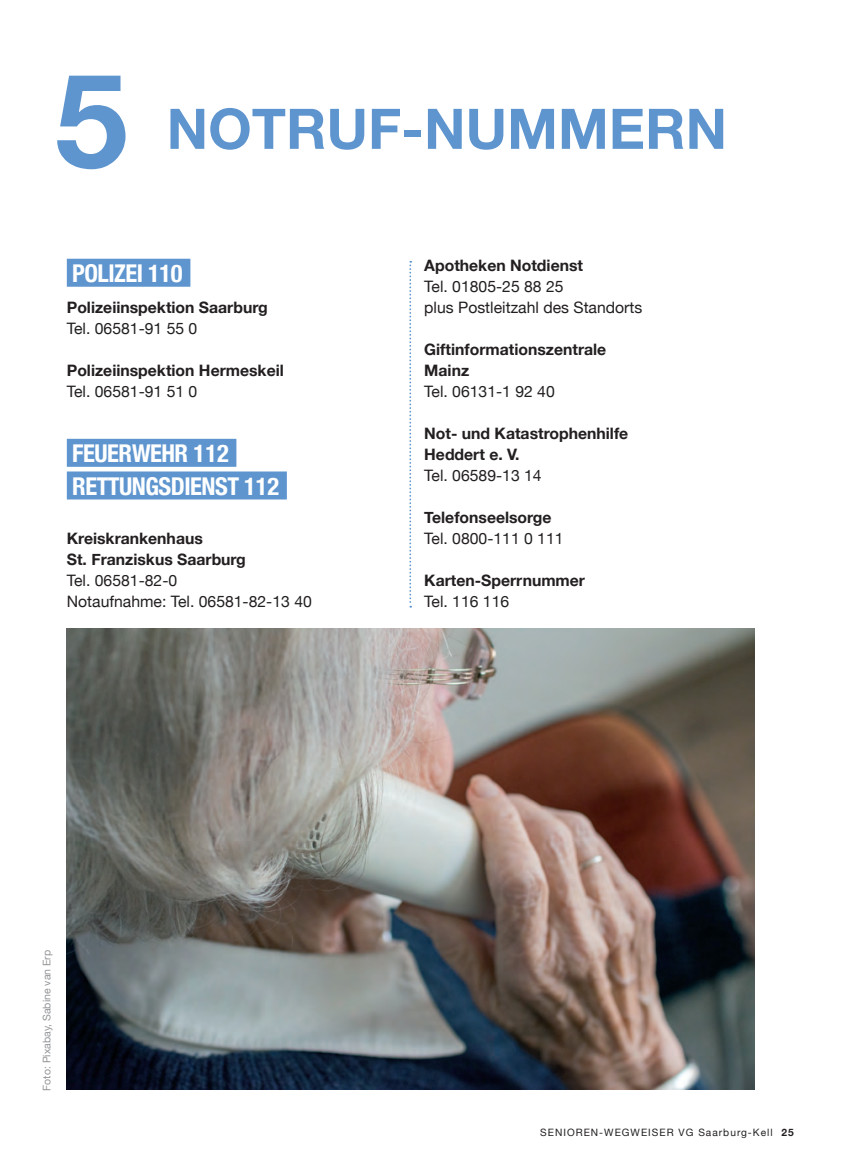
<style>
.page{position:relative;width:844px;height:1166px;background:#fff}
.page>*{position:absolute;margin:0;border:0;box-sizing:border-box;transform-origin:0 0}
.t1{font:700 131.25px "Helvetica Neue";color:#5e95cf}
.t2{font:700 56px "Helvetica Neue";color:#5e95cf}
.t3{font:700 condensed 24.5px/32.7px "Helvetica Neue";letter-spacing:-.02em;color:#fff}
.t4{font:700 15.75px/21px "Helvetica Neue";color:#231f20}
.t5{font:15.75px/21px "Helvetica Neue";color:#231f20}
.t6{font:10.5px "Helvetica Neue";color:#939598}
.t7{font:10.15px "Helvetica Neue";letter-spacing:.1em;color:#231f20}
.s1{font-weight:700}
</style>
<div class="page">
<svg style="left:409px;top:261px;width:2px;height:346px"></svg>
<div style="left:67px;top:259px;width:123px;height:28px;background:#5e95cf"></div>
<div style="left:67px;top:439px;width:169px;height:28px;background:#5e95cf"></div>
<div style="left:67px;top:471px;width:220px;height:28px;background:#5e95cf"></div>
<img style="left:67px;top:628px;width:687px;height:461px">
<h1 class="t1" style="left:55px;top:18px;width:74px">5</h1>
<h2 class="t2" style="left:166px;top:85px;width:562px">NOTRUF-NUMMERN</h2>
<h3 class="t3" style="left:72px;top:255px;width:112px">POLIZEI 110</h3>
<p class="t4" style="left:67px;top:297px;width:202px">Polizeiinspektion Saarburg</p>
<p class="t5" style="left:67px;top:319px;width:132px">Tel. 06581-91 55 0</p>
<p class="t4" style="left:67px;top:360px;width:218px">Polizeiinspektion Hermeskeil</p>
<p class="t5" style="left:67px;top:382px;width:132px">Tel. 06581-91 51 0</p>
<h3 class="t3" style="left:72px;top:435px;width:209px">FEUERWEHR 112<br>RETTUNGSDIENST 112</h3>
<p class="t4" style="left:67px;top:528px;width:180px">Kreiskrankenhaus<br>St. Franziskus Saarburg</p>
<p class="t5" style="left:67px;top:571px;width:246px">Tel. 06581-82-0<br>Notaufnahme: Tel. 06581-82-13 40</p>
<p class="t4" style="left:424px;top:255px;width:160px">Apotheken Notdienst</p>
<p class="t5" style="left:424px;top:277px;width:219px">Tel. 01805-25 88 25<br>plus Postleitzahl des Standorts</p>
<p class="t4" style="left:424px;top:339px;width:183px">Giftinformationszentrale<br>Mainz</p>
<p class="t5" style="left:424px;top:382px;width:132px">Tel. 06131-1 92 40</p>
<p class="t4" style="left:424px;top:423px;width:205px">Not- und Katastrophenhilfe<br>Heddert e. V.</p>
<p class="t5" style="left:424px;top:466px;width:119px">Tel. 06589-13 14</p>
<p class="t4" style="left:424px;top:507px;width:129px">Telefonseelsorge</p>
<p class="t5" style="left:424px;top:529px;width:141px">Tel. 0800-111 0 111</p>
<p class="t4" style="left:424px;top:570px;width:162px">Karten-Sperrnummer</p>
<p class="t5" style="left:424px;top:592px;width:86px">Tel. 116 116</p>
<p class="t6" style="left:39px;top:1090px;width:142px;rotate:-90deg">Foto: Pixabay, Sabine van Erp</p>
<p class="t7" style="left:540px;top:1125px;width:255px">SENIOREN-WEGWEISER VG Saarburg-Kell <span class="s1">25</span></p>
</div>
